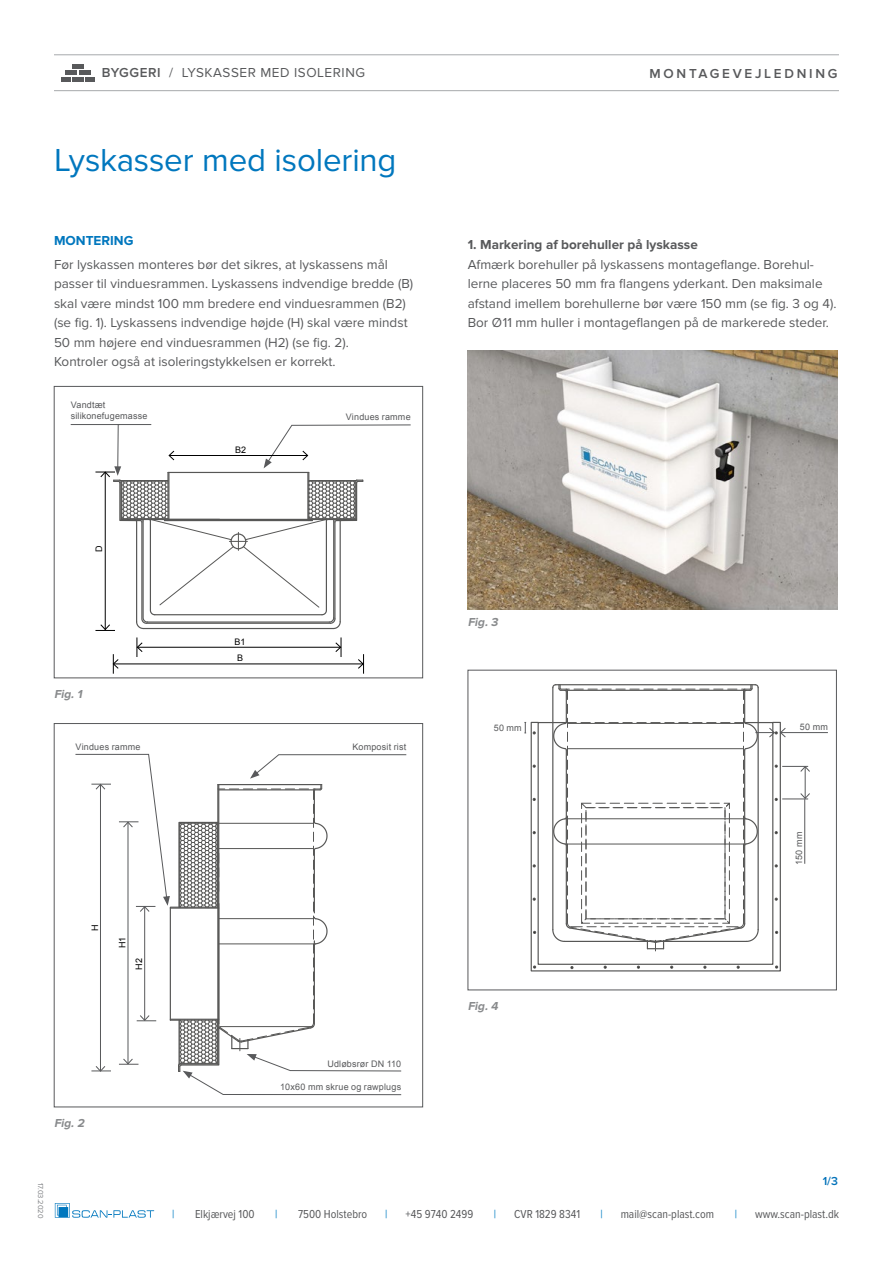
<style>
.page{position:relative;width:893px;height:1263px;background:#fff}
.page>*{position:absolute;margin:0;border:0;box-sizing:border-box;transform-origin:0 0}
.t1{font:33px "Proxima Nova";letter-spacing:-.005em;color:#0077be}
.t2{font:13.5px/19.5px "Proxima Nova";color:#58595b}
.t3{font:700 13.5px "Proxima Nova";color:#58595b}
.t4{font:13.5px "Proxima Nova";letter-spacing:.04em;color:#58595b}
.t5{font:600 13.5px "Proxima Nova";letter-spacing:.2em;color:#58595b}
.t6{font:700 13.5px "Proxima Nova";color:#0077be}
.t7{font:12px "Proxima Nova Cond";color:#58595b}
.t8{font:italic 700 12px "Proxima Nova";color:#888a8c}
.t9{font:12px "Proxima Nova Cond";color:#007dc3}
.t10{font:600 12px "Proxima Nova";color:#0071b9}
.t11{font:9px/10.8px "Arial";letter-spacing:.02em;color:#58595b}
.t12{font:9px/16.6px "Arial";color:#000}
.t13{font:7.5px "Proxima Nova";color:#808285}
.s1{font-weight:600}
</style>
<div class="page">
<svg style="left:55px;top:1203px;width:99px;height:15px"></svg>
<hr style="left:54px;top:55px;width:785px;height:1px;background:#a7a9ac">
<hr style="left:54px;top:90px;width:785px;height:1px;background:#a7a9ac">
<div style="left:72px;top:64px;width:12px;height:5px;background:#58595b"></div>
<div style="left:65px;top:70px;width:12px;height:5px;background:#58595b"></div>
<div style="left:79px;top:70px;width:11px;height:5px;background:#58595b"></div>
<div style="left:72px;top:77px;width:12px;height:5px;background:#58595b"></div>
<div style="left:61px;top:77px;width:9px;height:5px;background:#58595b"></div>
<div style="left:85px;top:77px;width:10px;height:5px;background:#58595b"></div>
<div style="left:54px;top:386px;width:369px;height:292px;border:1px solid #58595b"></div>
<div style="left:54px;top:723px;width:369px;height:384px;border:1px solid #58595b"></div>
<img style="left:468px;top:350px;width:370px;height:259px">
<div style="left:468px;top:670px;width:369px;height:320px;border:1px solid #58595b"></div>
<svg style="left:530px;top:721px;width:251px;height:251px"></svg>
<svg style="left:775px;top:965px;width:3px;height:4px"></svg>
<svg style="left:533px;top:764px;width:3px;height:4px"></svg>
<svg style="left:533px;top:897px;width:3px;height:4px"></svg>
<svg style="left:533px;top:965px;width:3px;height:4px"></svg>
<svg style="left:737px;top:965px;width:3px;height:4px"></svg>
<svg style="left:703px;top:965px;width:3px;height:4px"></svg>
<svg style="left:670px;top:965px;width:3px;height:4px"></svg>
<svg style="left:637px;top:965px;width:3px;height:4px"></svg>
<svg style="left:604px;top:965px;width:3px;height:4px"></svg>
<hr style="left:137px;top:647px;width:204px;height:1px;background:#000">
<hr style="left:113px;top:664px;width:250px;height:1px;background:#000">
<svg style="left:95px;top:424px;width:316px;height:207px"></svg>
<svg style="left:137px;top:637px;width:6px;height:20px"></svg>
<svg style="left:113px;top:654px;width:6px;height:20px"></svg>
<svg style="left:335px;top:637px;width:7px;height:20px"></svg>
<svg style="left:358px;top:654px;width:6px;height:20px"></svg>
<hr style="left:71px;top:424px;width:49px;height:1px;background:#58595b">
<hr style="left:781px;top:732px;width:47px;height:1px;background:#58595b">
<svg style="left:524px;top:722px;width:2px;height:12px"></svg>
<svg style="left:552px;top:684px;width:258px;height:267px"></svg>
<svg style="left:75px;top:754px;width:332px;height:341px"></svg>
<p class="t4" style="left:102px;top:65px;width:265px"><span class="s1">BYGGERI</span> / LYSKASSER MED ISOLERING</p>
<p class="t5" style="left:650px;top:66px;width:189px">MONTAGEVEJLEDNING</p>
<h1 class="t1" style="left:54px;top:141px;width:344px">Lyskasser med isolering</h1>
<p class="t6" style="left:54px;top:232px;width:81px">MONTERING</p>
<p class="t2" style="left:54px;top:254px;width:361px">Før lyskassen monteres bør det sikres, at lyskassens mål passer til vinduesrammen. Lyskassens indvendige bredde (B) skal være mindst 100 mm bredere end vinduesrammen (B2) (se fig. 1). Lyskassens indvendige højde (H) skal være mindst 50 mm højere end vinduesrammen (H2) (se fig. 2).<br>Kontroler også at isoleringstykkelsen er korrekt.</p>
<p class="t11" style="left:71px;top:400px;width:78px">Vandtæt silikonefugemasse</p>
<p class="t11" style="left:346px;top:412px;width:66px">Vindues ramme</p>
<p class="t12" style="left:235px;top:442px;width:13px">B2</p>
<p class="t3" style="left:468px;top:237px;width:232px">1. Markering af borehuller på lyskasse</p>
<p class="t2" style="left:468px;top:254px;width:370px">Afmærk borehuller på lyskassens montageflange. Borehul&shy;lerne placeres 50 mm fra flangens yderkant. Den maksimale afstand imellem borehullerne bør være 150 mm (se fig. 3 og 4).<br>Bor Ø 11 mm huller i montageflangen på de markerede steder.</p>
<p class="t12" style="left:91px;top:552px;width:8px;rotate:-90deg">D</p>
<p class="t8" style="left:54px;top:687px;width:32px">Fig.1</p>
<p class="t12" style="left:235px;top:633px;width:12px">B1<br>B</p>
<p class="t11" style="left:75px;top:742px;width:66px">Vindues ramme</p>
<p class="t11" style="left:352px;top:742px;width:55px">Komposit rist</p>
<p class="t8" style="left:468px;top:615px;width:34px">Fig.3</p>
<p class="t11" style="left:494px;top:722px;width:29px">50 mm</p>
<p class="t11" style="left:800px;top:722px;width:29px">50 mm</p>
<p class="t12" style="left:87px;top:931px;width:8px;rotate:-90deg">H</p>
<p class="t12" style="left:114px;top:948px;width:13px;rotate:-90deg">H1</p>
<p class="t12" style="left:131px;top:969px;width:13px;rotate:-90deg">H2</p>
<p class="t8" style="left:54px;top:1116px;width:34px">Fig.2</p>
<p class="t13" style="left:45px;top:1183px;width:37px;rotate:90deg">17.03.2020</p>
<p class="t11" style="left:327px;top:1058px;width:75px">Udløbsrør DN 110</p>
<p class="t11" style="left:280px;top:1081px;width:122px">10x60 mm skrue og rawplugs</p>
<p class="t8" style="left:468px;top:999px;width:34px">Fig.4</p>
<p class="t11" style="left:794px;top:865px;width:34px;rotate:-90deg">150 mm</p>
<p class="t10" style="left:823px;top:1174px;width:17px">1/3</p>
<p class="t9" style="left:172px;top:1208px;width:4px">|</p>
<p class="t7" style="left:195px;top:1208px;width:61px">Elkjærvej 100</p>
<p class="t9" style="left:275px;top:1208px;width:4px">|</p>
<p class="t7" style="left:298px;top:1208px;width:71px">7500 Holstebro</p>
<p class="t9" style="left:385px;top:1208px;width:4px">|</p>
<p class="t7" style="left:406px;top:1208px;width:69px">+45 9740 2499</p>
<p class="t9" style="left:494px;top:1208px;width:4px">|</p>
<p class="t7" style="left:514px;top:1208px;width:67px">CVR 1829 8341</p>
<p class="t9" style="left:600px;top:1208px;width:4px">|</p>
<p class="t7" style="left:621px;top:1208px;width:95px">mail@scan-plast.com</p>
<p class="t9" style="left:735px;top:1208px;width:4px">|</p>
<p class="t7" style="left:755px;top:1208px;width:86px">www.scan-plast.dk</p>
</div>
